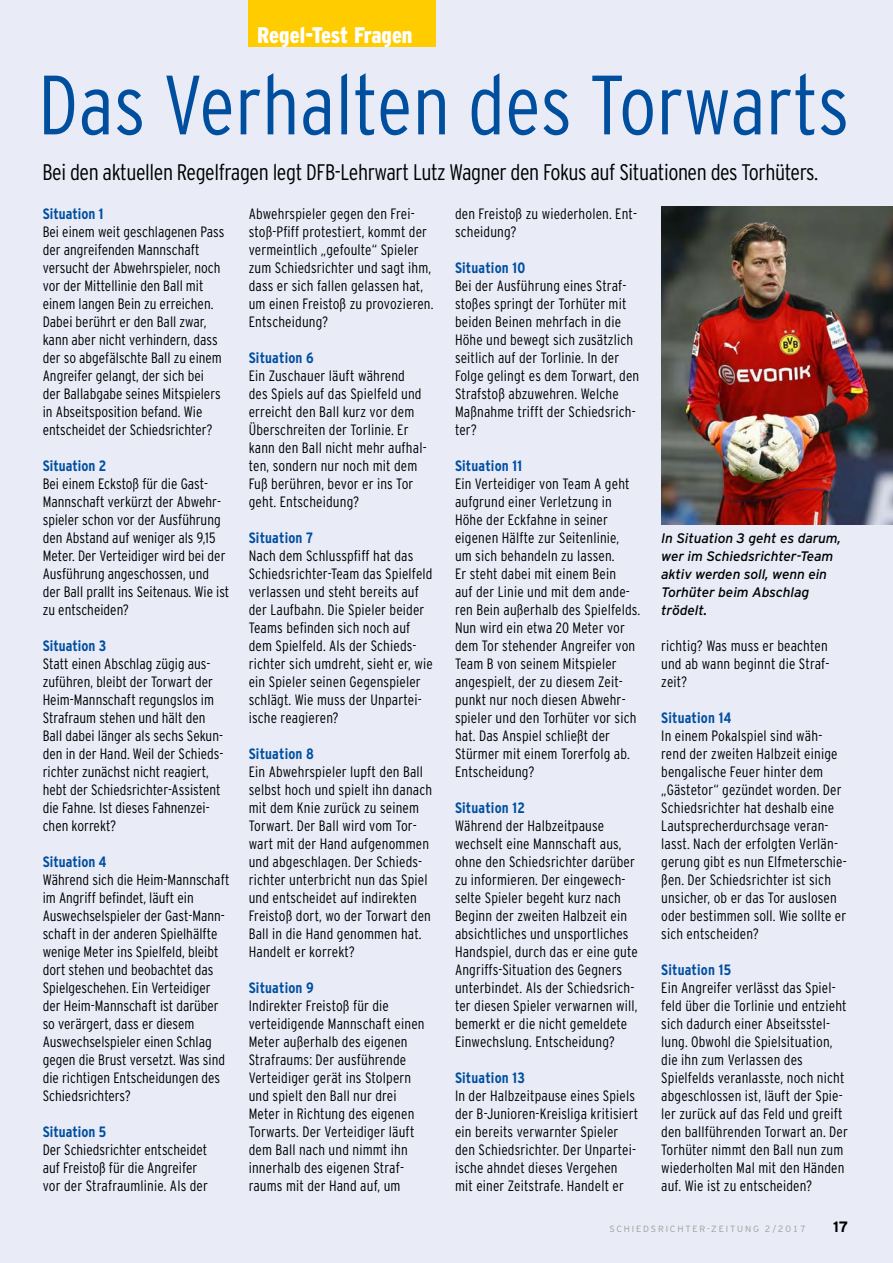
<style>
.page{position:relative;width:893px;height:1263px;background:#e9ebf7}
.page>*{position:absolute;margin:0;border:0;box-sizing:border-box;transform-origin:0 0}
.t1{font:300 condensed 83.85px "Interstate";color:#004f9f}
.t2{font:300 condensed 22.5px "Interstate";letter-spacing:-.02em;color:#000}
.t3{font:900 condensed 22.5px "Interstate";letter-spacing:-.005em;color:#fff}
.t4{font:300 condensed 15px/18px "Interstate";letter-spacing:.01em;color:#000}
.t5{font:700 condensed 15px "Interstate";letter-spacing:.01em;color:#004f9f}
.t6{font:700 15px "Interstate";color:#000}
.t7{font:italic 13.8px/18px "Interstate";letter-spacing:-.01em;color:#000}
.t8{font:300 9px "Interstate";letter-spacing:.2em;color:#9d9d9c}
</style>
<div class="page">
<div style="left:249px;top:0;width:187px;height:47px;background:#fc0"></div>
<img style="left:661px;top:206px;width:232px;height:319px">
<h2 class="t3" style="left:257px;top:23px;width:157px">Regel-Test Fragen</h2>
<h1 class="t1" style="left:38px;top:58px;width:813px">Das Verhalten des Torwarts</h1>
<h2 class="t2" style="left:43px;top:159px;width:777px">Bei den aktuellen Regelfragen legt DFB-Lehrwart Lutz Wagner den Fokus auf Situationen des Torhüters.</h2>
<p class="t5" style="left:43px;top:205px;width:62px">Situation 1</p>
<p class="t4" style="left:43px;top:222px;width:183px">Bei einem weit geschlagenen Pass der angreifenden Mannschaft versucht der Abwehrspieler, noch vor der Mittellinie den Ball mit einem langen Bein zu erreichen.<br>Dabei berührt er den Ball zwar, kann aber nicht verhindern, dass der so abgefälschte Ball zu einem<br>Angreifer gelangt, der sich bei der Ballabgabe seines Mitspielers in Abseitsposition befand. Wie entscheidet der Schiedsrichter?</p>
<p class="t5" style="left:43px;top:457px;width:65px">Situation 2</p>
<p class="t4" style="left:43px;top:474px;width:188px">Bei einem Eckstoß für die Gast-<br>Mannschaft verkürzt der Abwehr&shy;spieler schon vor der Ausführung den Abstand auf weniger als 9,15<br>Meter. Der Verteidiger wird bei der<br>Ausführung angeschossen, und der Ball prallt ins Seitenaus. Wie ist zu entscheiden?</p>
<p class="t5" style="left:43px;top:637px;width:65px">Situation 3</p>
<p class="t4" style="left:43px;top:654px;width:182px">Statt einen Abschlag zügig aus&shy;zuführen, bleibt der Torwart der<br>Heim-Mannschaft regungslos im<br>Strafraum stehen und hält den<br>Ball dabei länger als sechs Sekun&shy;den in der Hand. Weil der Schieds&shy;richter zunächst nicht reagiert, hebt der Schiedsrichter-Assistent die Fahne. Ist dieses Fahnenzei&shy;chen korrekt?</p>
<p class="t5" style="left:43px;top:853px;width:65px">Situation 4</p>
<p class="t4" style="left:43px;top:870px;width:188px">Während sich die Heim-Mannschaft im Angriff befindet, läuft ein<br>Auswechselspieler der Gast-Mann&shy;schaft in der anderen Spielhälfte wenige Meter ins Spielfeld, bleibt dort stehen und beobachtet das<br>Spielgeschehen. Ein Verteidiger der Heim-Mannschaft ist darüber so verärgert, dass er diesem<br>Auswechselspieler einen Schlag gegen die Brust versetzt. Was sind die richtigen Entscheidungen des<br>Schiedsrichters?</p>
<p class="t5" style="left:43px;top:1123px;width:65px">Situation 5</p>
<p class="t4" style="left:43px;top:1140px;width:167px">Der Schiedsrichter entscheidet auf Freistoß für die Angreifer vor der Strafraumlinie. Als der</p>
<p class="t4" style="left:249px;top:204px;width:186px">Abwehrspieler gegen den Frei&shy;stoß-Pfiff protestiert, kommt der vermeintlich „gefoulte“ Spieler zum Schiedsrichter und sagt ihm, dass er sich fallen gelassen hat, um einen Freistoß zu provozieren.<br>Entscheidung?</p>
<p class="t5" style="left:249px;top:349px;width:67px">Situation 6</p>
<p class="t4" style="left:249px;top:366px;width:179px">Ein Zuschauer läuft während des Spiels auf das Spielfeld und erreicht den Ball kurz vor dem<br>Überschreiten der Torlinie. Er kann den Ball nicht mehr aufhal&shy;ten, sondern nur noch mit dem<br>Fuß berühren, bevor er ins Tor geht. Entscheidung?</p>
<p class="t5" style="left:249px;top:529px;width:66px">Situation 7</p>
<p class="t4" style="left:249px;top:546px;width:185px">Nach dem Schlusspfiff hat das<br>Schiedsrichter-Team das Spielfeld verlassen und steht bereits auf der Laufbahn. Die Spieler beider<br>Teams befinden sich noch auf dem Spielfeld. Als der Schieds&shy;richter sich umdreht, sieht er, wie ein Spieler seinen Gegenspieler schlägt. Wie muss der Unpartei&shy;ische reagieren?</p>
<p class="t5" style="left:249px;top:745px;width:67px">Situation 8</p>
<p class="t4" style="left:249px;top:762px;width:185px">Ein Abwehrspieler lupft den Ball selbst hoch und spielt ihn danach mit dem Knie zurück zu seinem<br>Torwart. Der Ball wird vom Tor&shy;wart mit der Hand aufgenommen und abgeschlagen. Der Schieds&shy;richter unterbricht nun das Spiel und entscheidet auf indirekten<br>Freistoß dort, wo der Torwart den<br>Ball in die Hand genommen hat.<br>Handelt er korrekt?</p>
<p class="t5" style="left:249px;top:979px;width:67px">Situation 9</p>
<p class="t4" style="left:249px;top:996px;width:177px">Indirekter Freistoß für die verteidigende Mannschaft einen<br>Meter außerhalb des eigenen<br>Strafraums: Der ausführende<br>Verteidiger gerät ins Stolpern und spielt den Ball nur drei<br>Meter in Richtung des eigenen<br>Torwarts. Der Verteidiger läuft dem Ball nach und nimmt ihn innerhalb des eigenen Straf&shy;raums mit der Hand auf, um</p>
<p class="t4" style="left:455px;top:204px;width:184px">den Freistoß zu wiederholen. Ent&shy;scheidung?</p>
<p class="t5" style="left:455px;top:259px;width:72px">Situation 10</p>
<p class="t4" style="left:455px;top:276px;width:186px">Bei der Ausführung eines Straf&shy;stoßes springt der Torhüter mit beiden Beinen mehrfach in die<br>Höhe und bewegt sich zusätzlich seitlich auf der Torlinie. In der<br>Folge gelingt es dem Torwart, den<br>Strafstoß abzuwehren. Welche<br>Maßnahme trifft der Schiedsrich&shy;ter?</p>
<p class="t5" style="left:455px;top:457px;width:69px">Situation 11</p>
<p class="t4" style="left:455px;top:474px;width:187px">Ein Verteidiger von Team A geht aufgrund einer Verletzung in<br>Höhe der Eckfahne in seiner eigenen Hälfte zur Seitenlinie,<br>um sich behandeln zu lassen.<br>Er steht dabei mit einem Bein<br>auf der Linie und mit dem ande&shy;ren Bein außerhalb des Spielfelds.<br>Nun wird ein etwa 20 Meter vor dem Tor stehender Angreifer von<br>Team B von seinem Mitspieler angespielt, der zu diesem Zeit&shy;punkt nur noch diesen Abwehr&shy;spieler und den Torhüter vor sich hat. Das Anspiel schließt der<br>Stürmer mit einem Torerfolg ab.<br>Entscheidung?</p>
<p class="t5" style="left:455px;top:799px;width:72px">Situation 12</p>
<p class="t4" style="left:455px;top:816px;width:184px">Während der Halbzeitpause wechselt eine Mannschaft aus, ohne den Schiedsrichter darüber zu informieren. Der eingewech&shy;selte Spieler begeht kurz nach<br>Beginn der zweiten Halbzeit ein absichtliches und unsportliches<br>Handspiel, durch das er eine gute<br>Angriffs-Situation des Gegners unterbindet. Als der Schiedsrich&shy;ter diesen Spieler verwarnen will, bemerkt er die nicht gemeldete<br>Einwechslung. Entscheidung?</p>
<p class="t5" style="left:455px;top:1069px;width:72px">Situation 13</p>
<p class="t4" style="left:455px;top:1086px;width:185px">In der Halbzeitpause eines Spiels der B-Junioren-Kreisliga kritisiert ein bereits verwarnter Spieler den Schiedsrichter. Der Unpartei&shy;ische ahndet dieses Vergehen mit einer Zeitstrafe. Handelt er</p>
<p class="t7" style="left:661px;top:529px;width:182px">In Situation 3 geht es darum, wer im Schiedsrichter-Team aktiv werden soll, wenn ein<br>Torhüter beim Abschlag trödelt.</p>
<p class="t4" style="left:661px;top:636px;width:170px;text-align:justify">richtig? Was muss er beachten und ab wann beginnt die Straf&shy;zeit?</p>
<p class="t5" style="left:661px;top:709px;width:72px">Situation 14</p>
<p class="t4" style="left:661px;top:726px;width:187px">In einem Pokalspiel sind wäh&shy;rend der zweiten Halbzeit einige bengalische Feuer hinter dem „Gästetor“ gezündet worden. Der<br>Schiedsrichter hat deshalb eine<br>Lautsprecherdurchsage veran&shy;lasst. Nach der erfolgten Verlän&shy;gerung gibt es nun Elfmeterschie&shy;ßen. Der Schiedsrichter ist sich unsicher, ob er das Tor auslosen oder bestimmen soll. Wie sollte er sich entscheiden?</p>
<p class="t5" style="left:661px;top:961px;width:71px">Situation 15</p>
<p class="t4" style="left:661px;top:978px;width:188px">Ein Angreifer verlässt das Spiel&shy;feld über die Torlinie und entzieht sich dadurch einer Abseitsstel&shy;lung. Obwohl die Spielsituation, die ihn zum Verlassen des<br>Spielfelds veranlasste, noch nicht abgeschlossen ist, läuft der Spie&shy;ler zurück auf das Feld und greift den ballführenden Torwart an. Der<br>Torhüter nimmt den Ball nun zum wiederholten Mal mit den Händen auf. Wie ist zu entscheiden?</p>
<p class="t8" style="left:609px;top:1224px;width:198px">SCHIEDSRICHTER-ZEITUNG 2/2017</p>
<p class="t6" style="left:833px;top:1218px;width:17px">17</p>
</div>
